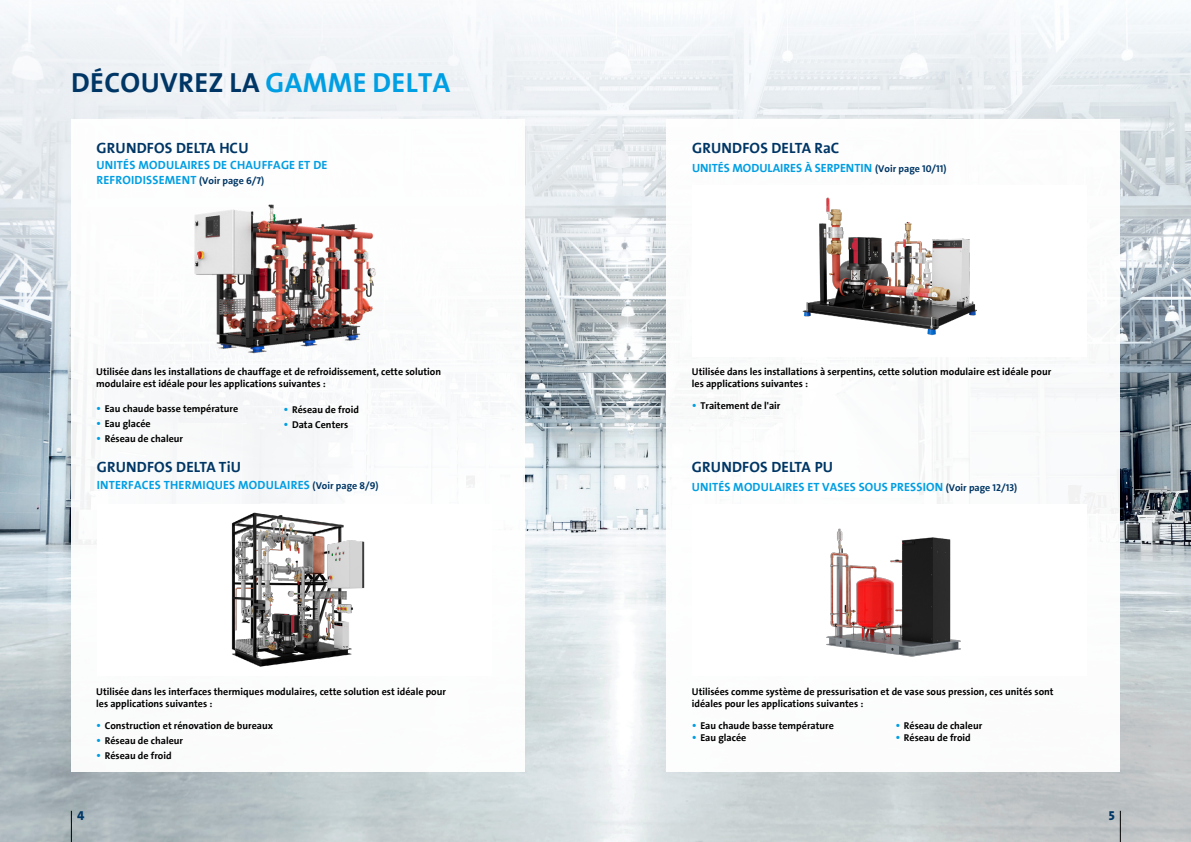
<style>
.page{position:relative;width:1191px;height:842px;background:#fff}
.page>*{position:absolute;margin:0;border:0;box-sizing:border-box;transform-origin:0 0}
.t1{font:700 28px "Grundfos The Sans V2";letter-spacing:.015em;color:#003665}
.t2{font:700 15px "Grundfos The Sans V2";letter-spacing:.015em;color:#003665}
.t3{font:13px "Grundfos The Sans V2 OT 8 XB";color:#003665}
.t4{font:700 12px/14.9px "Grundfos The Sans V2";letter-spacing:.015em;color:#009ee3}
.t5{font:700 10px/12px "Grundfos The Sans V2";color:#000}
.t6{font:700 10px "Grundfos The Sans V2";color:#000}
.s1{color:#009ee3}
.s2{font-size:10px;color:#003665}
.s3{font-family:"Grundfos The Sans V2 OT 6 SB";font-weight:400;font-size:12px;color:#009ee3}
.s4{font-style:inherit}
</style>
<div class="page">
<img style="left:0;top:5px;width:1191px;height:837px">
<div style="left:71px;top:119px;width:453px;height:652px;background:#fff"></div>
<div style="left:666px;top:119px;width:454px;height:652px;background:#fff"></div>
<hr style="left:71px;top:811px;width:1px;height:31px;background:#000">
<hr style="left:1120px;top:811px;width:1px;height:31px;background:#000">
<img style="left:802px;top:197px;width:175px;height:139px">
<img style="left:231px;top:512px;width:134px;height:155px">
<img style="left:826px;top:528px;width:135px;height:129px">
<img style="left:170px;top:204px;width:206px;height:155px">
<h1 class="t1" style="left:71px;top:64px;width:381px">DÉCOUVREZ LA <span class="s1">GAMME DELTA</span></h1>
<h2 class="t2" style="left:96px;top:138px;width:153px">GRUNDFOS DELTA HCU</h2>
<p class="t4" style="left:96px;top:158px;width:232px">UNITÉS MODULAIRES DE CHAUFFAGE ET DE<br>REFROIDISSEMENT <span class="s2">(Voir page 6/7)</span></p>
<p class="t5" style="left:96px;top:366px;width:346px">Utilisée dans les installations de chauffage et de refroidissement, cette solution modulaire est idéale pour les applications suivantes :</p>
<p class="t5" style="left:96px;top:403px;width:144px"><span class="s3">•</span> Eau chaude basse température</p>
<p class="t6" style="left:96px;top:417px;width:56px"><span class="s3">•</span> <span class="s4">Eau</span> glacée</p>
<p class="t5" style="left:96px;top:433px;width:88px"><span class="s3">•</span> Réseau de chaleur</p>
<p class="t5" style="left:283px;top:404px;width:77px"><span class="s3">•</span> Réseau de froid</p>
<p class="t5" style="left:283px;top:418px;width:66px"><span class="s3">•</span> Data Centers</p>
<h2 class="t2" style="left:97px;top:458px;width:146px">GRUNDFOS DELTA TiU</h2>
<p class="t4" style="left:97px;top:477px;width:283px">INTERFACES THERMIQUES MODULAIRES <span class="s2">(Voir page 8/9)</span></p>
<p class="t5" style="left:96px;top:685px;width:351px">Utilisée dans les interfaces thermiques modulaires, cette solution est idéale pour les applications suivantes :</p>
<p class="t5" style="left:96px;top:720px;width:178px"><span class="s3">•</span> Construction et rénovation de bureaux</p>
<p class="t5" style="left:96px;top:735px;width:88px"><span class="s3">•</span> Réseau de chaleur</p>
<p class="t5" style="left:96px;top:750px;width:77px"><span class="s3">•</span> Réseau de froid</p>
<h2 class="t2" style="left:692px;top:138px;width:149px">GRUNDFOS DELTA RaC</h2>
<p class="t4" style="left:692px;top:160px;width:256px">UNITÉS MODULAIRES À SERPENTIN <span class="s2">(Voir page 10/11)</span></p>
<p class="t5" style="left:692px;top:366px;width:361px">Utilisée dans les installations à serpentins, cette solution modulaire est idéale pour les applications suivantes :</p>
<p class="t5" style="left:692px;top:400px;width:90px"><span class="s3">•</span> Traitement de l'air</p>
<h2 class="t2" style="left:692px;top:458px;width:143px">GRUNDFOS DELTA PU</h2>
<p class="t4" style="left:692px;top:480px;width:327px">UNITÉS MODULAIRES ET VASES SOUS PRESSION <span class="s2">(Voir page 12/13)</span></p>
<p class="t5" style="left:692px;top:685px;width:363px">Utilisées comme système de pressurisation et de vase sous pression, ces unités sont idéales pour les applications suivantes :</p>
<p class="t5" style="left:692px;top:720px;width:144px"><span class="s3">•</span> Eau chaude basse température</p>
<p class="t6" style="left:692px;top:731px;width:56px"><span class="s3">•</span> <span class="s4">Eau</span> glacée</p>
<p class="t5" style="left:895px;top:719px;width:88px"><span class="s3">•</span> Réseau de chaleur</p>
<p class="t5" style="left:895px;top:731px;width:77px"><span class="s3">•</span> Réseau de froid</p>
<h3 class="t3" style="left:77px;top:807px;width:9px">4</h3>
<h3 class="t3" style="left:1108px;top:807px;width:7px">5</h3>
</div>
